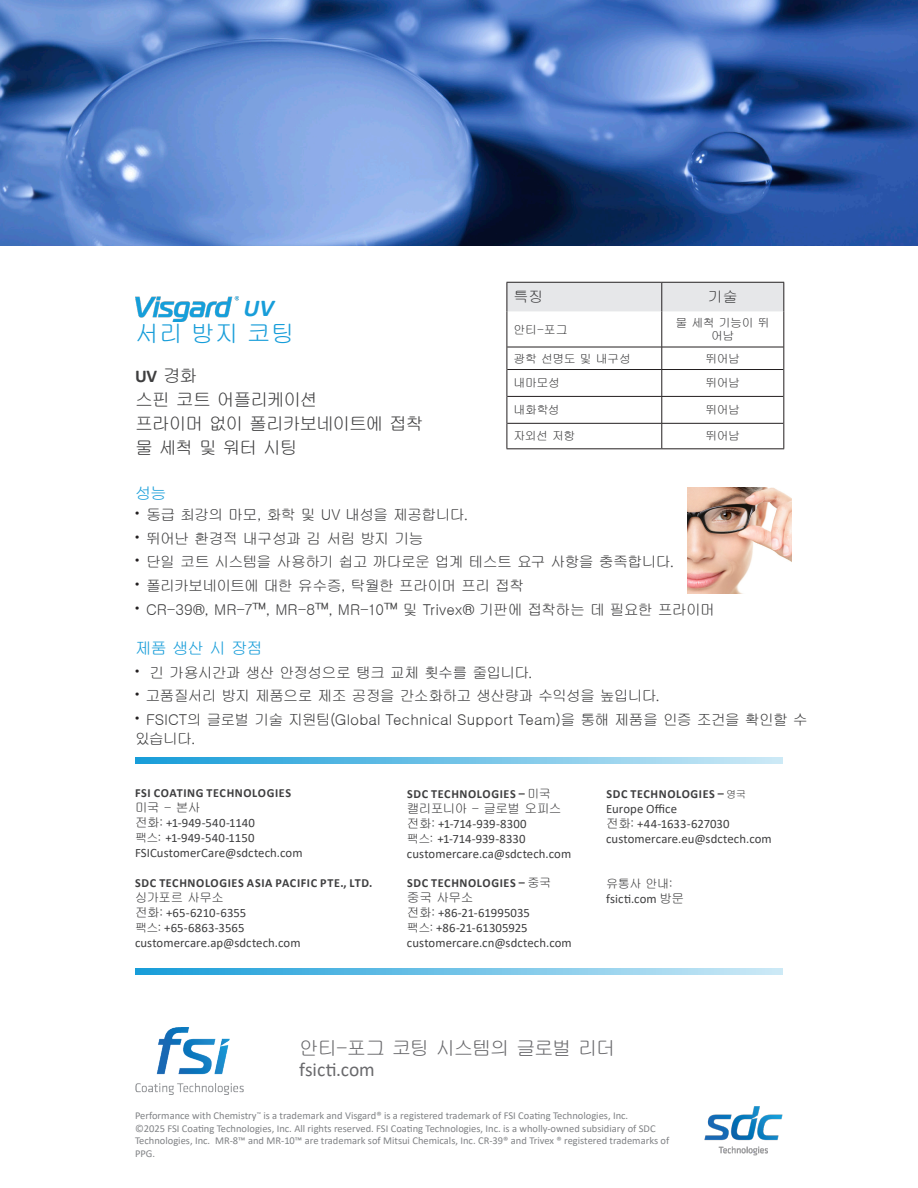
<style>
.page{position:relative;width:918px;height:1188px;background:#fff}
.page>*{position:absolute;margin:0;border:0;box-sizing:border-box;transform-origin:0 0}
.t1{font:italic 700 24.3px "Calibri";color:#179dd9}
.t2{font:24px "Gulim";color:#179dd9}
.t3{font:19.5px "Gulim";letter-spacing:-.075em;color:#69696c}
.t4{font:19.5px "Calibri";letter-spacing:-.005em;color:#69696c}
.t5{font:18px "Gulim";letter-spacing:-.08em;color:#3e3e3f}
.t6{font:700 18px "Calibri";color:#3e3e3f}
.t7{font:16.5px "Gulim";letter-spacing:-.075em;color:#179dd9}
.t8{font:15.15px "Gulim";letter-spacing:-.075em;color:#3e3e3f}
.t9{font:15px "Gulim";letter-spacing:-.055em;color:#3e3e3f}
.t10{font:15px/19.5px "Gulim";letter-spacing:-.005em;color:#3e3e3f}
.t11{font:12.75px "Calibri";letter-spacing:.005em;color:#3e3e3f}
.t12{font:12.75px "Gulim";letter-spacing:-.06em;color:#3e3e3f}
.t13{font:700 12.3px "Calibri";letter-spacing:.05em;color:#3e3e3f}
.t14{font:12.3px "Gulim";color:#3e3e3f}
.t15{font:12px/13.5px "Gulim";letter-spacing:-.055em;color:#3e3e3f;text-align:center}
.t16{font:10.5px/12.6px "Calibri";color:#808285}
.s1{font-family:"Gulim";font-weight:400}
.s2{font-size:15.15px}
.s3{font-family:"Gulim"}
.s4{font-family:"Gulim";font-size:12px}
.s5{font-family:"Gulim";font-weight:400;font-size:10.5px}
</style>
<div class="page">
<img style="left:687px;top:488px;width:105px;height:106px">
<svg style="left:135px;top:969px;width:648px;height:6px;background:#72c3e7"></svg>
<svg style="left:135px;top:757px;width:648px;height:6px;background:#72c3e7"></svg>
<img style="left:135px;top:296px;width:103px;height:26px">
<img style="left:0;top:0;width:918px;height:246px">
<img style="left:704px;top:1106px;width:79px;height:49px">
<img style="left:135px;top:1027px;width:108px;height:67px">
<hr style="left:507px;top:311px;width:1px;height:36px;background:#231f20">
<hr style="left:783px;top:311px;width:1px;height:36px;background:#231f20">
<svg style="left:507px;top:348px;width:1px;height:100px"></svg>
<svg style="left:783px;top:347px;width:1px;height:101px"></svg>
<hr style="left:507px;top:448px;width:155px;height:1px;background:#231f20">
<hr style="left:662px;top:448px;width:122px;height:1px;background:#231f20">
<hr style="left:662px;top:311px;width:1px;height:36px;background:#231f20">
<hr style="left:507px;top:347px;width:155px;height:1px;background:#231f20">
<hr style="left:662px;top:347px;width:121px;height:1px;background:#231f20">
<hr style="left:507px;top:369px;width:155px;height:1px;background:#231f20">
<hr style="left:662px;top:369px;width:121px;height:1px;background:#231f20">
<hr style="left:507px;top:396px;width:155px;height:1px;background:#231f20">
<hr style="left:662px;top:396px;width:121px;height:1px;background:#231f20">
<hr style="left:507px;top:423px;width:155px;height:1px;background:#231f20">
<hr style="left:662px;top:423px;width:121px;height:1px;background:#231f20">
<svg style="left:662px;top:347px;width:1px;height:101px"></svg>
<div style="left:507px;top:282px;width:277px;height:29px;background:#e6e7e9"></div>
<p class="t9" style="left:514px;top:289px;width:31px">특징</p>
<p class="t9" style="left:708px;top:289px;width:31px">기술</p>
<p class="t15" style="left:514px;top:322px;width:56px">안티-포그</p>
<p class="t15" style="left:676px;top:316px;width:96px">물 세척 기능이 뛰 어남</p>
<p class="t15" style="left:514px;top:352px;width:119px">광학 선명도 및 내구성</p>
<p class="t15" style="left:706px;top:352px;width:36px">뛰어남</p>
<p class="t15" style="left:514px;top:376px;width:48px">내마모성</p>
<p class="t15" style="left:706px;top:376px;width:36px">뛰어남</p>
<p class="t15" style="left:514px;top:403px;width:48px">내화학성</p>
<p class="t15" style="left:706px;top:403px;width:36px">뛰어남</p>
<p class="t15" style="left:514px;top:429px;width:63px">자외선 저항</p>
<p class="t15" style="left:706px;top:429px;width:36px">뛰어남</p>
<p class="t1" style="left:244px;top:291px;width:32px">UV</p>
<p class="t2" style="left:135px;top:321px;width:161px">서리 방지 코팅</p>
<p class="t6" style="left:135px;top:363px;width:64px">UV <span class="s1">경화</span></p>
<p class="t5" style="left:135px;top:390px;width:184px">스핀 코트 어플리케이션</p>
<p class="t5" style="left:135px;top:414px;width:290px">프라이머 없이 폴리카보네이트에 접착</p>
<p class="t5" style="left:135px;top:438px;width:164px">물 세척 및 워터 시팅</p>
<p class="t7" style="left:135px;top:485px;width:33px">성능</p>
<p class="t9" style="left:135px;top:507px;width:335px"><sup>•</sup> <span class="s2">동</span>급 최강의 마모, 화학 및 UV 내성을 제공합니다.</p>
<p class="t8" style="left:135px;top:530px;width:290px"><sup>•</sup> 뛰어난 환경적 내구성과 김 서림 방지 기능</p>
<p class="t9" style="left:135px;top:554px;width:541px"><sup>•</sup> 단일 코트 시스템을 사용하기 쉽고 까다로운 업계 테스트 요구 사항을 충족합니다.</p>
<p class="t9" style="left:135px;top:578px;width:391px"><sup>•</sup> 폴리카보네이트에 대한 유수증, 탁월한 프라이머 프리 접착</p>
<p class="t9" style="left:135px;top:602px;width:582px"><sup>•</sup> CR-39®, MR-7™, MR-8™, MR-10™ 및 Trivex® 기판에 접착하는 데 필요한 프라이머</p>
<p class="t7" style="left:135px;top:640px;width:129px">제품 생산 시 장점</p>
<p class="t9" style="left:135px;top:665px;width:399px"><sup>•</sup> 긴 가용시간과 생산 안정성으로 탱크 교체 횟수를 줄입니다.</p>
<p class="t9" style="left:135px;top:688px;width:527px"><sup>•</sup> 고품질서리 방지 제품으로 제조 공정을 간소화하고 생산량과 수익성을 높입니다.</p>
<p class="t10" style="left:135px;top:710px;width:674px"><sup>•</sup> FSICT의 글로벌 기술 지원팀(Global Technical Support Team)을 통해 제품을 인증 조건을 확인할 수 있습니다.</p>
<p class="t13" style="left:135px;top:785px;width:157px">FSI COATING TECHNOLOGIES</p>
<p class="t12" style="left:135px;top:801px;width:67px">미국 - 본사</p>
<p class="t11" style="left:135px;top:814px;width:122px"><span class="s3">전화:</span> +1-949-540-1140</p>
<p class="t11" style="left:135px;top:829px;width:121px"><span class="s4">팩스:</span> +1-949-540-1150</p>
<p class="t11" style="left:135px;top:844px;width:169px">FSICustomerCare@sdctech.com</p>
<p class="t13" style="left:135px;top:875px;width:239px">SDC TECHNOLOGIES ASIA PACIFIC PTE., LTD.</p>
<p class="t12" style="left:135px;top:891px;width:90px">싱가포르 사무소</p>
<p class="t11" style="left:135px;top:904px;width:113px"><span class="s3">전화:</span> +65-6210-6355</p>
<p class="t11" style="left:135px;top:919px;width:111px"><span class="s4">팩스:</span> +65-6863-3565</p>
<p class="t11" style="left:135px;top:934px;width:167px">customercare.ap@sdctech.com</p>
<p class="t13" style="left:407px;top:785px;width:145px">SDC TECHNOLOGIES – <span class="s1">미국</span></p>
<p class="t12" style="left:407px;top:802px;width:156px">캘리포니아 - 글로벌 오피스</p>
<p class="t11" style="left:407px;top:815px;width:121px"><span class="s3">전화:</span> +1-714-939-8300</p>
<p class="t11" style="left:407px;top:830px;width:120px"><span class="s4">팩스:</span> +1-714-939-8330</p>
<p class="t11" style="left:407px;top:845px;width:166px">customercare.ca@sdctech.com</p>
<p class="t13" style="left:407px;top:875px;width:146px">SDC TECHNOLOGIES – <span class="s1">중국</span></p>
<p class="t12" style="left:407px;top:891px;width:68px">중국 사무소</p>
<p class="t11" style="left:407px;top:904px;width:125px"><span class="s3">전화:</span> +86-21-61995035</p>
<p class="t11" style="left:407px;top:919px;width:122px"><span class="s4">팩스:</span> +86-21-61305925</p>
<p class="t11" style="left:407px;top:934px;width:166px">customercare.cn@sdctech.com</p>
<p class="t13" style="left:606px;top:785px;width:141px">SDC TECHNOLOGIES – <span class="s5">영국</span></p>
<p class="t11" style="left:606px;top:800px;width:72px">Europe Office</p>
<p class="t11" style="left:606px;top:815px;width:125px"><span class="s3">전화:</span> +44-1633-627030</p>
<p class="t11" style="left:606px;top:830px;width:167px">customercare.eu@sdctech.com</p>
<p class="t14" style="left:606px;top:877px;width:68px">유통사 안내:</p>
<p class="t11" style="left:606px;top:890px;width:80px">fsicti.com <span class="s3">방문</span></p>
<p class="t3" style="left:299px;top:1038px;width:318px">안티-포그 코팅 시스템의 글로벌 리더</p>
<p class="t4" style="left:299px;top:1056px;width:77px">fsicti.com</p>
<p class="t16" style="left:135px;top:1109px;width:495px">Performance with Chemistry<sup>™</sup> is a trademark and Visgard® is a registered trademark of FSI Coating Technologies, Inc.</p>
<p class="t16" style="left:135px;top:1122px;width:536px">©2025 FSI Coating Technologies, Inc. All rights reserved. FSI Coating Technologies, Inc. is a wholly-owned subsidiary of SDC<br>Technologies, Inc. MR-8™ and MR-10™ are trademark sof Mitsui Chemicals, Inc. CR-39® and Trivex ® registered trademarks of<br>PPG.</p>
</div>
